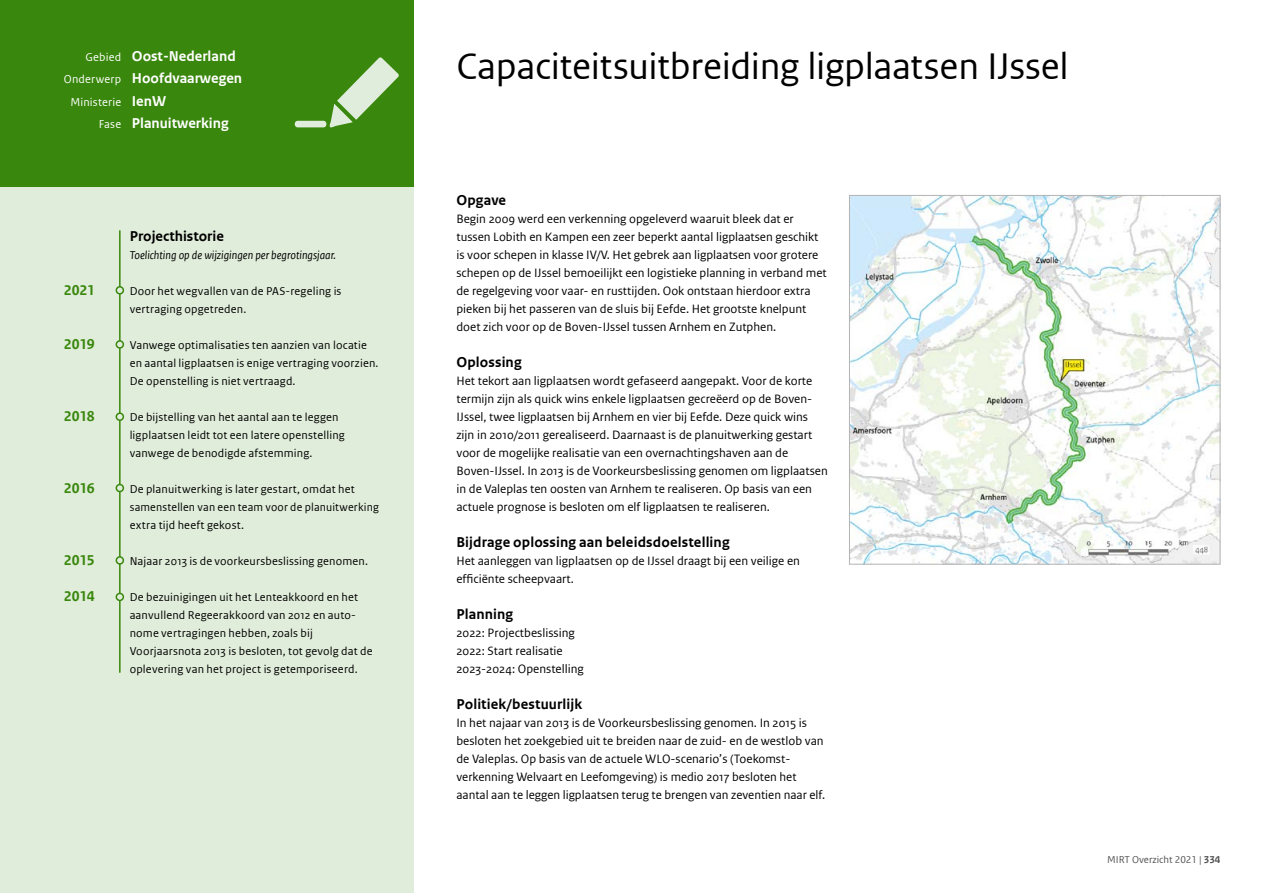
<style>
.page{position:relative;width:1263px;height:893px;background:#fff}
.page>*{position:absolute;margin:0;border:0;box-sizing:border-box;transform-origin:0 0}
.t1{font:39px "Rijksoverheid Sans Web Text";letter-spacing:-.01em;color:#000}
.t2{font:700 15px "Rijksoverheid Sans Web Text";letter-spacing:.005em;color:#000}
.t3{font:700 15px/22.5px "Rijksoverheid Sans Web Text";color:#fff}
.t4{font:700 15px "Rijksoverheid Sans Web Text";letter-spacing:-.015em;color:#39870c}
.t5{font:12.75px/18px "Rijksoverheid Sans Web Text";color:#000}
.t6{font:12px/18px "Rijksoverheid Sans Web Text";letter-spacing:.015em;color:#000}
.t7{font:italic 12px "Rijksoverheid Sans Web Text";color:#000}
.t8{font:12px "Rijksoverheid Sans Web Text";letter-spacing:.01em;color:#fff}
.t9{font:10.5px "Rijksoverheid Sans Web Text";color:#535353}
.s1{font-weight:400;font-size:12px}
.s2{font-weight:700;font-size:15px}
.s3{font-weight:700}
</style>
<div class="page">
<div style="left:0;top:187px;width:414px;height:706px;background:#e1eddb"></div>
<div style="left:0;top:0;width:414px;height:187px;background:#39870c"></div>
<svg style="left:295px;top:57px;width:104px;height:71px"></svg>
<hr style="left:119px;top:231px;width:2px;height:441px;background:#39870c">
<div style="left:116px;top:287px;width:7px;height:7px;background:#e1eddb;border-radius:50%"></div>
<div style="left:116px;top:286px;width:8px;height:9px;border:2px solid #39870c;border-radius:50%"></div>
<div style="left:116px;top:341px;width:7px;height:7px;background:#e1eddb;border-radius:50%"></div>
<div style="left:116px;top:340px;width:8px;height:9px;border:2px solid #39870c;border-radius:50%"></div>
<div style="left:116px;top:413px;width:7px;height:7px;background:#e1eddb;border-radius:50%"></div>
<div style="left:116px;top:412px;width:8px;height:9px;border:2px solid #39870c;border-radius:50%"></div>
<div style="left:116px;top:484px;width:7px;height:8px;background:#e1eddb;border-radius:50%"></div>
<div style="left:116px;top:484px;width:8px;height:8px;border:2px solid #39870c;border-radius:50%"></div>
<div style="left:116px;top:557px;width:7px;height:7px;background:#e1eddb;border-radius:50%"></div>
<div style="left:116px;top:556px;width:8px;height:9px;border:2px solid #39870c;border-radius:50%"></div>
<div style="left:116px;top:593px;width:7px;height:7px;background:#e1eddb;border-radius:50%"></div>
<div style="left:116px;top:593px;width:8px;height:8px;border:2px solid #39870c;border-radius:50%"></div>
<img style="left:851px;top:197px;width:367px;height:366px">
<div style="left:849px;top:195px;width:371px;height:370px;border:1px solid #b4b4b4"></div>
<p class="t3" style="left:64px;top:45px;width:180px;text-indent:22px"><span class="s1">Gebied</span> Oost-Nederland<br><span class="s1">Onderwerp</span> Hoofdvaarwegen</p>
<p class="t8" style="left:70px;top:95px;width:97px">Ministerie <span class="s2">IenW</span></p>
<p class="t3" style="left:99px;top:112px;width:131px"><span class="s1">Fase</span> Planuitwerking</p>
<p class="t2" style="left:130px;top:227px;width:96px">Projecthistorie</p>
<p class="t7" style="left:130px;top:248px;width:208px">Toelichting op de wijzigingen per begrotingsjaar.</p>
<p class="t4" style="left:64px;top:281px;width:33px">2021</p>
<p class="t6" style="left:130px;top:282px;width:213px">Door het wegvallen van de PAS-regeling is vertraging opgetreden.</p>
<p class="t4" style="left:64px;top:335px;width:33px">2019</p>
<p class="t6" style="left:130px;top:336px;width:250px">Vanwege optimalisaties ten aanzien van locatie en aantal ligplaatsen is enige vertraging voorzien.<br>De openstelling is niet vertraagd.</p>
<p class="t4" style="left:64px;top:407px;width:33px">2018</p>
<p class="t6" style="left:130px;top:408px;width:217px">De bijstelling van het aantal aan te leggen ligplaatsen leidt tot een latere openstelling vanwege de benodigde afstemming.</p>
<p class="t4" style="left:64px;top:479px;width:33px">2016</p>
<p class="t6" style="left:130px;top:480px;width:251px">De planuitwerking is later gestart, omdat het samenstellen van een team voor de planuitwerking extra tijd heeft gekost.</p>
<p class="t4" style="left:64px;top:551px;width:32px">2015</p>
<p class="t6" style="left:130px;top:552px;width:240px">Najaar 2013 is de voorkeursbeslissing genomen.</p>
<p class="t4" style="left:64px;top:587px;width:32px">2014</p>
<p class="t6" style="left:130px;top:588px;width:244px">De bezuinigingen uit het Lenteakkoord en het aanvullend Regeerakkoord van 2012 en auto&shy;nome vertragingen hebben, zoals bij Voorjaarsnota 2013 is besloten, tot gevolg dat de oplevering van het project is getemporiseerd.</p>
<h1 class="t1" style="left:456px;top:43px;width:614px">Capaciteitsuitbreiding ligplaatsen IJssel</h1>
<p class="t2" style="left:456px;top:191px;width:51px">Opgave</p>
<p class="t5" style="left:456px;top:209px;width:372px">Begin 2009 werd een verkenning opgeleverd waaruit bleek dat er tussen Lobith en Kampen een zeer beperkt aantal ligplaatsen geschikt is voor schepen in klasse IV/V. Het gebrek aan ligplaatsen voor grotere schepen op de IJssel bemoeilijkt een logistieke planning in verband met de regelgeving voor vaar- en rusttijden. Ook ontstaan hierdoor extra pieken bij het passeren van de sluis bij Eefde. Het grootste knelpunt doet zich voor op de Boven-IJssel tussen Arnhem en Zutphen.</p>
<p class="t2" style="left:456px;top:353px;width:67px">Oplossing</p>
<p class="t5" style="left:456px;top:371px;width:373px">Het tekort aan ligplaatsen wordt gefaseerd aangepakt. Voor de korte termijn zijn als quick wins enkele ligplaatsen gecreëerd op de Boven-IJssel, twee ligplaatsen bij Arnhem en vier bij Eefde. Deze quick wins zijn in 2010/2011 gerealiseerd. Daarnaast is de planuitwerking gestart voor de mogelijke realisatie van een overnachtingshaven aan de Boven-IJssel. In 2013 is de Voorkeursbeslissing genomen om ligplaatsen in de Valeplas ten oosten van Arnhem te realiseren. Op basis van een actuele prognose is besloten om elf ligplaatsen te realiseren.</p>
<p class="t2" style="left:456px;top:533px;width:275px">Bijdrage oplossing aan beleidsdoelstelling</p>
<p class="t5" style="left:456px;top:551px;width:345px">Het aanleggen van ligplaatsen op de IJssel draagt bij een veilige en efficiënte scheepvaart.</p>
<p class="t2" style="left:456px;top:605px;width:58px">Planning</p>
<p class="t5" style="left:456px;top:623px;width:129px">2022: Projectbeslissing<br>2022: Start realisatie<br>2023-2024: Openstelling</p>
<p class="t2" style="left:456px;top:695px;width:127px">Politiek/bestuurlijk</p>
<p class="t5" style="left:456px;top:713px;width:370px">In het najaar van 2013 is de Voorkeursbeslissing genomen. In 2015 is besloten het zoekgebied uit te breiden naar de zuid- en de westlob van de Valeplas. Op basis van de actuele WLO-scenario’s (Toekomst&shy;verkenning Welvaart en Leefomgeving) is medio 2017 besloten het aantal aan te leggen ligplaatsen terug te brengen van zeventien naar elf.</p>
<p class="t9" style="left:1107px;top:854px;width:115px">MIRT Overzicht 2021 | <span class="s3">334</span></p>
</div>
